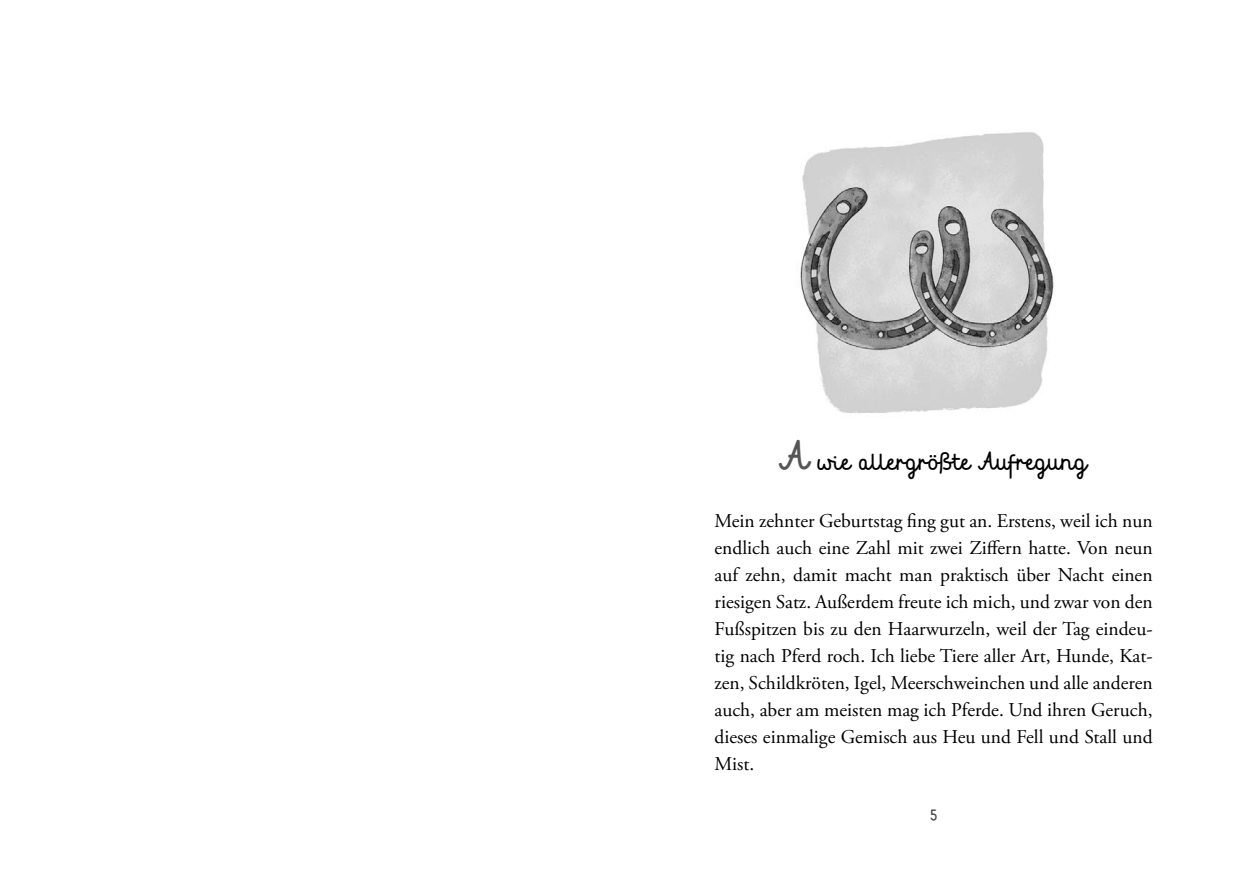
<style>
.page{position:relative;width:1259px;height:893px;background:#fff}
.page>*{position:absolute;margin:0;border:0;box-sizing:border-box;transform-origin:0 0}
.t1{font:24px "Mrs White";letter-spacing:.02em;color:#000}
.t2{font:19.5px/27px "Adobe Garamond Pro";color:#000;text-align:justify}
.t3{font:18px "Mrs White";color:#494948}
.s1{font-size:39px;color:#565656}
</style>
<div class="page">
<img style="left:800px;top:132px;width:254px;height:281px">
<p class="t1" style="left:780px;top:446px;width:308px"><span class="s1">A</span> wie allergrößte Aufregung</p>
<p class="t2" style="left:714px;top:508px;width:439px">Mein zehnter Geburtstag fing gut an. Erstens, weil ich nun endlich auch eine Zahl mit zwei Ziffern hatte. Von neun auf zehn, damit macht man praktisch über Nacht einen riesigen Satz. Außerdem freute ich mich, und zwar von den Fußspitzen bis zu den Haarwurzeln, weil der Tag eindeu&shy;tig nach Pferd roch. Ich liebe Tiere aller Art, Hunde, Kat&shy;zen, Schildkröten, Igel, Meerschweinchen und alle anderen auch, aber am meisten mag ich Pferde. Und ihren Geruch, dieses einmalige Gemisch aus Heu und Fell und Stall und Mist.</p>
<p class="t3" style="left:930px;top:800px;width:9px">5</p>
</div>
